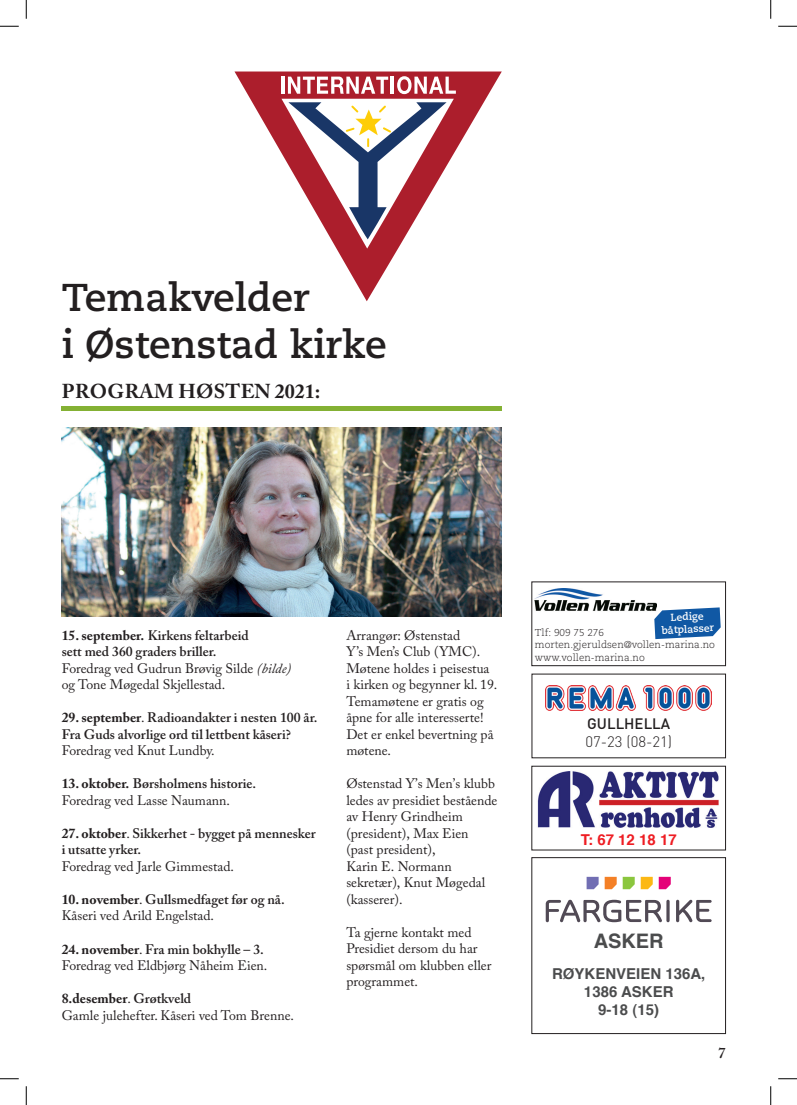
<style>
.page{position:relative;width:797px;height:1105px;background:#fff}
.page>*{position:absolute;margin:0;border:0;box-sizing:border-box;transform-origin:0 0}
.t1{font:700 38.75px/46.5px "Caecilia";color:#231f20}
.t2{font:700 20px "Adobe Caslon Pro";letter-spacing:.015em;color:#231f20}
.t3{font:700 20px "Helvetica";color:#4b4c4d}
.t4{font:700 15px/18px "Helvetica";color:#4b4c4d;text-align:center}
.t5{font:300 15px "DIN";color:#231f20}
.t6{font:700 15px "Helvetica";color:#ee1d23}
.t7{font:500 15px "DIN";color:#231f20}
.t8{font:600 15px "Adobe Caslon Pro";color:#231f20}
.t9{font:13.75px/16.5px "Adobe Caslon Pro";color:#231f20}
.t10{font:600 13.75px/16.5px "Adobe Caslon Pro";color:#231f20}
.t11{font:700 10.25px/12.4px "Caecilia";color:#fff;text-align:center}
.t12{font:300 10px/12.5px "Caecilia";color:#231f20}
.s1{font-weight:700}
.s2{font-weight:600}
.s3{font-style:italic}
.s4{font-weight:400}
</style>
<div class="page">
<svg style="left:234px;top:72px;width:267px;height:229px"></svg>
<svg style="left:272px;top:76px;width:190px;height:180px"></svg>
<img style="left:62px;top:428px;width:439px;height:188px">
<div style="left:62px;top:406px;width:439px;height:5px;background:#84b134"></div>
<img style="left:537px;top:771px;width:182px;height:57px">
<img style="left:545px;top:686px;width:167px;height:24px">
<svg style="left:545px;top:899px;width:166px;height:23px"></svg>
<svg style="left:586px;top:877px;width:12px;height:12px"></svg>
<svg style="left:604px;top:877px;width:12px;height:12px"></svg>
<svg style="left:622px;top:877px;width:12px;height:12px"></svg>
<svg style="left:640px;top:877px;width:12px;height:12px"></svg>
<svg style="left:658px;top:877px;width:12px;height:12px"></svg>
<div style="left:531px;top:857px;width:194px;height:177px;border:1px solid #231f20"></div>
<div style="left:531px;top:582px;width:194px;height:84px;border:1px solid #231f20"></div>
<img style="left:535px;top:588px;width:121px;height:23px">
<svg style="left:654px;top:607px;width:66px;height:32px;background:#3370b0"></svg>
<svg style="left:0;top:25px;width:19px;height:2px"></svg>
<svg style="left:778px;top:25px;width:19px;height:2px"></svg>
<svg style="left:0;top:1078px;width:19px;height:1px"></svg>
<svg style="left:778px;top:1078px;width:19px;height:1px"></svg>
<svg style="left:25px;top:0;width:2px;height:19px"></svg>
<svg style="left:25px;top:1086px;width:2px;height:19px"></svg>
<svg style="left:770px;top:0;width:1px;height:19px"></svg>
<svg style="left:770px;top:1086px;width:1px;height:19px"></svg>
<h1 class="t1" style="left:62px;top:275px;width:326px">Temakvelder<br>i Østenstad kirke</h1>
<h2 class="t2" style="left:62px;top:380px;width:260px">PROGRAM HØSTEN 2021:</h2>
<p class="t9" style="left:62px;top:627px;width:231px"><span class="s1">15. september.</span> <span class="s2">Kirkens feltarbeid<br>sett med 360 graders briller.<br></span>Foredrag ved Gudrun Brøvig Silde <span class="s3">(bilde) </span>og Tone Møgedal Skjellestad.</p>
<p class="t10" style="left:62px;top:709px;width:257px"><span class="s1">29. september</span><span class="s4">.</span> Radioandakter i nesten 100 år.<br>Fra Guds alvorlige ord til lettbent kåseri?</p>
<p class="t9" style="left:62px;top:742px;width:154px">Foredrag ved Knut Lundby.</p>
<p class="t9" style="left:62px;top:775px;width:196px"><span class="s1">13. oktober.</span> <span class="s2">Børsholmens historie.<br></span>Foredrag ved Lasse Naumann.</p>
<p class="t10" style="left:62px;top:825px;width:255px"><span class="s1">27. oktober</span><span class="s4">.</span> Sikkerhet - bygget på mennesker i utsatte yrker.</p>
<p class="t9" style="left:62px;top:858px;width:174px">Foredrag ved Jarle Gimmestad.</p>
<p class="t9" style="left:62px;top:891px;width:224px"><span class="s1">10. november</span>. <span class="s2">Gullsmedfaget før og nå.<br></span>Kåseri ved Arild Engelstad.</p>
<p class="t9" style="left:62px;top:940px;width:207px"><span class="s1">24. november</span>. <span class="s2">Fra min bokhylle – 3.<br></span>Foredrag ved Eldbjørg Nåheim Eien.</p>
<p class="t9" style="left:62px;top:990px;width:234px"><span class="s1">8.desember</span>. <span class="s2">Grøtkveld<br></span>Gamle julehefter. Kåseri ved Tom Brenne.</p>
<p class="t9" style="left:346px;top:627px;width:153px">Arrangør: Østenstad<br>Y’s Men’s Club (YMC).<br>Møtene holdes i peisestua<br>i kirken og begynner kl. 19.<br>Temamøtene er gratis og åpne for alle interesserte!<br>Det er enkel bevertning på møtene.</p>
<p class="t9" style="left:346px;top:775px;width:152px">Østenstad Y’s Men’s klubb ledes av presidiet bestående av Henry Grindheim (president), Max Eien (past president),<br>Karin E. Normann sekretær), Knut Møgedal (kasserer).</p>
<p class="t9" style="left:346px;top:924px;width:147px">Ta gjerne kontakt med<br>Presidiet dersom du har spørsmål om klubben eller programmet.</p>
<p class="t11" style="left:660px;top:612px;width:54px;rotate:-3deg">Ledige båtplasser</p>
<p class="t12" style="left:535px;top:626px;width:182px">Tlf: 909 75 276 morten.gjeruldsen@vollen-marina.no www.vollen-marina.no</p>
<p class="t7" style="left:587px;top:714px;width:85px">GULLHELLA</p>
<p class="t5" style="left:585px;top:732px;width:88px">07-23 (08-21)</p>
<p class="t6" style="left:580px;top:827px;width:97px">T: 67 12 18 17</p>
<h2 class="t3" style="left:593px;top:924px;width:72px">ASKER</h2>
<p class="t4" style="left:552px;top:965px;width:155px">RØYKENVEIEN 136A,<br>1386 ASKER<br>9-18 (15)</p>
<p class="t8" style="left:718px;top:1044px;width:9px">7</p>
</div>
